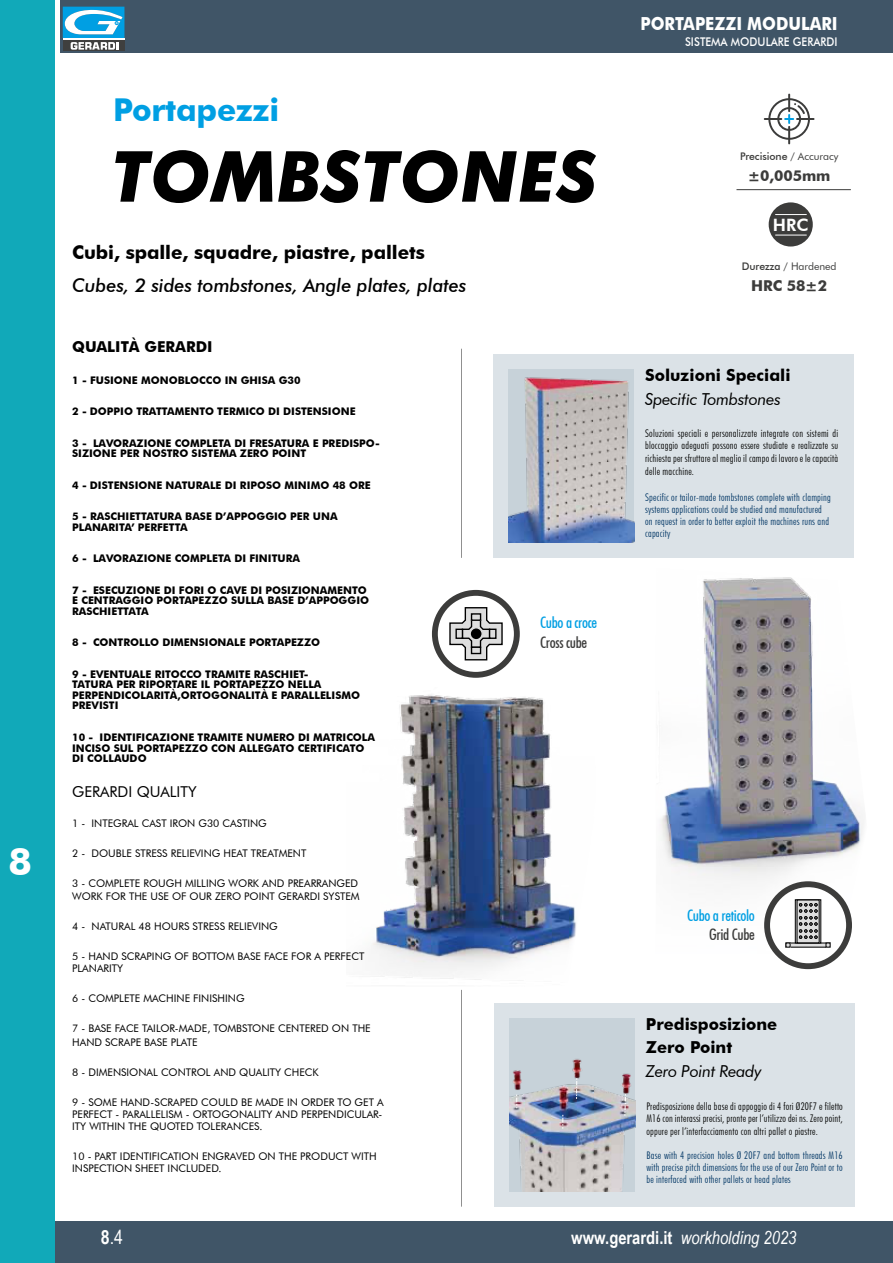
<style>
.page{position:relative;width:893px;height:1263px;background:#fff}
.page>*{position:absolute;margin:0;border:0;box-sizing:border-box;transform-origin:0 0}
.t1{font:italic 700 70.5px "Futura BT";color:#000}
.t2{font:700 37.5px "Futura BT";color:#fff}
.t3{font:700 31.5px "Futura BT";letter-spacing:-.01em;color:#009fe3}
.t4{font:19.5px "Arial Narrow";color:#fff}
.t5{font:italic 500 18.9px "Futura BT";letter-spacing:-.005em;color:#000}
.t6{font:700 18.9px "Futura BT";letter-spacing:-.005em;color:#000}
.t7{font:italic 18px "Arial Narrow";color:#fff}
.t8{font:700 18px "Futura BT";color:#fff;scale:.9 1}
.t9{font:800 17.1px "Futura BT";color:#fff}
.t10{font:700 16.5px/22.5px "Futura BT";color:#000}
.t11{font:italic 16.5px "Futura BT";letter-spacing:-.02em;color:#000}
.t12{font:500 condensed 15.6px "Futura BT";letter-spacing:-.02em;color:#009fe3}
.t13{font:500 condensed 15.6px "Futura BT";letter-spacing:-.02em;color:#3c3c3b}
.t14{font:700 15px "Futura BT";letter-spacing:-.005em;color:#3c3c3b}
.t15{font:15px "Futura BT";color:#000}
.t16{font:700 15px "Futura BT";color:#000}
.t17{font:500 12px "Futura BT";color:#fff;scale:.9 1}
.t18{font:700 10.5px/10.5px "Futura BT";color:#000}
.t19{font:10.5px/12px "Futura BT";color:#000}
.t20{font:300 condensed 10.5px/12.9px "Futura BT";letter-spacing:.02em;color:#000;text-align:justify}
.t21{font:300 condensed 10.5px/12px "Futura BT";letter-spacing:.02em;color:#003565}
.t22{font:500 10.5px "Futura BT";letter-spacing:-.005em;color:#3c3c3b}
.t23{font:10.5px "Futura BT";letter-spacing:-.005em;color:#3c3c3b}
.s1{font-weight:400}
.s2{font-weight:500}
.s3{font-weight:700}
.s4{font-weight:700;font-style:normal}
</style>
<div class="page">
<div style="left:0;top:1221px;width:893px;height:42px;background:#405567"></div>
<div style="left:61px;top:0;width:832px;height:53px;background:#405567"></div>
<div style="left:63px;top:40px;width:61px;height:11px;background:#3f3f3e"></div>
<svg style="left:63px;top:7px;width:61px;height:43px;background:#68b3d4"></svg>
<div style="left:0;top:0;width:55px;height:1263px;background:#11a9b9"></div>
<img style="left:372px;top:671px;width:204px;height:309px">
<img style="left:660px;top:577px;width:204px;height:377px">
<hr style="left:461px;top:349px;width:1px;height:209px;background:#3c3c3b">
<hr style="left:461px;top:990px;width:1px;height:216px;background:#3c3c3b">
<div style="left:769px;top:202px;width:44px;height:44px;background:#3c3c3b;border-radius:50%"></div>
<hr style="left:775px;top:235px;width:31px;height:1px;background:#fff">
<hr style="left:775px;top:214px;width:31px;height:1px;background:#fff">
<svg style="left:764px;top:94px;width:50px;height:50px"></svg>
<hr style="left:736px;top:189px;width:115px;height:1px;background:#3c3c3b">
<div style="left:493px;top:354px;width:361px;height:204px;background:#dbe2e7"></div>
<div style="left:494px;top:1003px;width:361px;height:204px;background:#dbe2e7"></div>
<img style="left:508px;top:369px;width:126px;height:174px">
<img style="left:509px;top:1018px;width:126px;height:174px">
<svg style="left:624px;top:1093px;width:2px;height:23px"></svg>
<svg style="left:562px;top:1115px;width:1px;height:14px"></svg>
<svg style="left:576px;top:1078px;width:1px;height:21px"></svg>
<svg style="left:516px;top:1094px;width:1px;height:14px"></svg>
<svg style="left:767px;top:884px;width:82px;height:82px"></svg>
<div style="left:764px;top:881px;width:88px;height:88px;border:6px solid #3c3c3b;border-radius:50%"></div>
<hr style="left:786px;top:943px;width:44px;height:4px;background:#dedede">
<div style="left:786px;top:942px;width:44px;height:5px;border:1px solid #000"></div>
<svg style="left:786px;top:942px;width:4px;height:5px"></svg>
<svg style="left:826px;top:942px;width:4px;height:5px"></svg>
<div style="left:795px;top:899px;width:26px;height:44px;border:1px solid #000"></div>
<svg style="left:799px;top:902px;width:18px;height:39px"></svg>
<svg style="left:799px;top:903px;width:18px;height:35px"></svg>
<svg style="left:435px;top:593px;width:82px;height:82px"></svg>
<div style="left:432px;top:590px;width:88px;height:88px;border:6px solid #3c3c3b;border-radius:50%"></div>
<svg style="left:449px;top:606px;width:54px;height:55px"></svg>
<div style="left:456px;top:629px;width:6px;height:9px;background:#dedede"></div>
<div style="left:455px;top:629px;width:8px;height:10px;border:1px solid #000"></div>
<div style="left:490px;top:629px;width:6px;height:9px;background:#dedede"></div>
<div style="left:489px;top:629px;width:7px;height:10px;border:1px solid #000"></div>
<div style="left:471px;top:647px;width:10px;height:6px;background:#dedede"></div>
<div style="left:471px;top:646px;width:10px;height:8px;border:1px solid #000"></div>
<div style="left:471px;top:614px;width:10px;height:6px;background:#dedede"></div>
<div style="left:471px;top:613px;width:10px;height:8px;border:1px solid #000"></div>
<svg style="left:470px;top:628px;width:12px;height:12px"></svg>
<div style="left:469px;top:627px;width:14px;height:13px;border:1px solid #dedede;border-radius:50%"></div>
<h2 class="t2" style="left:8px;top:839px;width:25px">8</h2>
<h3 class="t3" style="left:113px;top:91px;width:168px">Portapezzi</h3>
<h1 class="t1" style="left:112px;top:134px;width:487px">TOMBSTONES</h1>
<h3 class="t6" style="left:72px;top:241px;width:354px">Cubi, spalle, squadre, piastre, pallets</h3>
<h3 class="t5" style="left:72px;top:274px;width:396px">Cubes, 2 sides tombstones, Angle plates, plates</h3>
<h3 class="t16" style="left:72px;top:338px;width:142px">QUALITÀ GERARDI</h3>
<p class="t18" style="left:72px;top:375px;width:230px">1 - FUSIONE MONOBLOCCO IN GHISA G30</p>
<p class="t18" style="left:72px;top:406px;width:285px">2 - DOPPIO TRATTAMENTO TERMICO DI DISTENSIONE</p>
<p class="t18" style="left:72px;top:438px;width:309px">3 - LAVORAZIONE COMPLETA DI FRESATURA E PREDISPO-<br>SIZIONE PER NOSTRO SISTEMA ZERO POINT</p>
<p class="t18" style="left:72px;top:480px;width:300px">4 - DISTENSIONE NATURALE DI RIPOSO MINIMO 48 ORE</p>
<p class="t18" style="left:72px;top:511px;width:267px">5 - RASCHIETTATURA BASE D’APPOGGIO PER UNA<br>PLANARITA’ PERFETTA</p>
<p class="t18" style="left:72px;top:553px;width:229px">6 - LAVORAZIONE COMPLETA DI FINITURA</p>
<p class="t18" style="left:72px;top:585px;width:298px">7 - ESECUZIONE DI FORI O CAVE DI POSIZIONAMENTO<br>E CENTRAGGIO PORTAPEZZO SULLA BASE D’APPOGGIO<br>RASCHIETTATA</p>
<p class="t18" style="left:72px;top:637px;width:249px">8 - CONTROLLO DIMENSIONALE PORTAPEZZO</p>
<p class="t18" style="left:72px;top:669px;width:289px">9 - EVENTUALE RITOCCO TRAMITE RASCHIET-<br>TATURA PER RIPORTARE IL PORTAPEZZO NELLA PERPENDICOLARITÀ,ORTOGONALITÀ E PARALLELISMO PREVISTI</p>
<p class="t18" style="left:72px;top:732px;width:304px">10 - IDENTIFICAZIONE TRAMITE NUMERO DI MATRICOLA<br>INCISO SUL PORTAPEZZO CON ALLEGATO CERTIFICATO<br>DI COLLAUDO</p>
<h3 class="t15" style="left:72px;top:782px;width:126px">GERARDI QUALITY</h3>
<p class="t19" style="left:72px;top:817px;width:196px">1 - INTEGRAL CAST IRON G30 CASTING</p>
<p class="t19" style="left:72px;top:847px;width:236px">2 - DOUBLE STRESS RELIEVING HEAT TREATMENT</p>
<p class="t19" style="left:72px;top:876px;width:289px;line-height:13.5px">3 - COMPLETE ROUGH MILLING WORK AND PREARRANGED<br>WORK FOR THE USE OF OUR ZERO POINT GERARDI SYSTEM</p>
<p class="t19" style="left:72px;top:920px;width:207px">4 - NATURAL 48 HOURS STRESS RELIEVING</p>
<p class="t19" style="left:72px;top:950px;width:294px">5 - HAND SCRAPING OF BOTTOM BASE FACE FOR A PERFECT<br>PLANARITY</p>
<p class="t19" style="left:72px;top:992px;width:174px">6 - COMPLETE MACHINE FINISHING</p>
<p class="t19" style="left:72px;top:1022px;width:300px;line-height:13.5px">7 - BASE FACE TAILOR-MADE, TOMBSTONE CENTERED ON THE<br>HAND SCRAPE BASE PLATE</p>
<p class="t19" style="left:72px;top:1066px;width:248px">8 - DIMENSIONAL CONTROL AND QUALITY CHECK</p>
<p class="t19" style="left:72px;top:1096px;width:313px;text-align:justify">9 - SOME HAND-SCRAPED COULD BE MADE IN ORDER TO GET A PERFECT - PARALLELISM - ORTOGONALITY AND PERPENDICULAR-ITY WITHIN THE QUOTED TOLERANCES.</p>
<p class="t19" style="left:72px;top:1150px;width:306px">10 - PART IDENTIFICATION ENGRAVED ON THE PRODUCT WITH<br>INSPECTION SHEET INCLUDED.</p>
<h3 class="t12" style="left:540px;top:613px;width:59px">Cubo a croce</h3>
<h3 class="t13" style="left:540px;top:633px;width:49px">Cross cube</h3>
<h3 class="t8" style="left:640px;top:12px;width:221px">PORTAPEZZI MODULARI</h3>
<p class="t17" style="left:685px;top:35px;width:171px">SISTEMA MODULARE GERARDI</p>
<p class="t22" style="left:740px;top:150px;width:100px">Precisione <span class="s1">/ Accuracy</span></p>
<h3 class="t14" style="left:748px;top:167px;width:84px">±0,005mm</h3>
<h3 class="t9" style="left:773px;top:214px;width:37px">HRC</h3>
<p class="t23" style="left:742px;top:260px;width:96px"><span class="s2">Durezza</span> / Hardened</p>
<h3 class="t14" style="left:751px;top:277px;width:77px">HRC 58±2</h3>
<h3 class="t10" style="left:645px;top:364px;width:147px">Soluzioni Speciali</h3>
<h3 class="t11" style="left:645px;top:390px;width:137px">Specific Tombstones</h3>
<p class="t20" style="left:645px;top:426px;width:195px">Soluzioni speciali e personalizzate integrate con sistemi di bloccaggio adeguati possono essere studiate e realizzate su richiesta per sfruttare al meglio il campo di lavoro e le capacità delle macchine.</p>
<p class="t21" style="left:645px;top:491px;width:187px">Specific or tailor-made tombstones complete with clamping systems applications could be studied and manufactured on request in order to better exploit the machines runs and capacity</p>
<h3 class="t12" style="left:687px;top:906px;width:69px">Cubo a reticolo</h3>
<h3 class="t13" style="left:709px;top:925px;width:47px">Grid Cube</h3>
<h3 class="t10" style="left:646px;top:1013px;width:133px">Predisposizione<br>Zero Point</h3>
<h3 class="t11" style="left:646px;top:1061px;width:118px">Zero Point Ready</h3>
<p class="t20" style="left:646px;top:1099px;width:198px">Predisposizione della base di appoggio di 4 fori Ø20F7 e filetto M16 con interassi precisi, pronte per l’utilizzo dei ns. Zero point, oppure per l’interfacciamento con altri pallet o piastre.</p>
<p class="t21" style="left:646px;top:1149px;width:198px;text-align:justify">Base with 4 precision holes Ø 20F7 and bottom threads M16 with precise pitch dimensions for the use of our Zero Point or to be interfaced with other pallets or head plates</p>
<h3 class="t4" style="left:101px;top:1225px;width:24px"><span class="s3">8</span>.4</h3>
<h3 class="t7" style="left:571px;top:1227px;width:227px"><span class="s4">www.gerardi.it</span> workholding 2023</h3>
</div>
